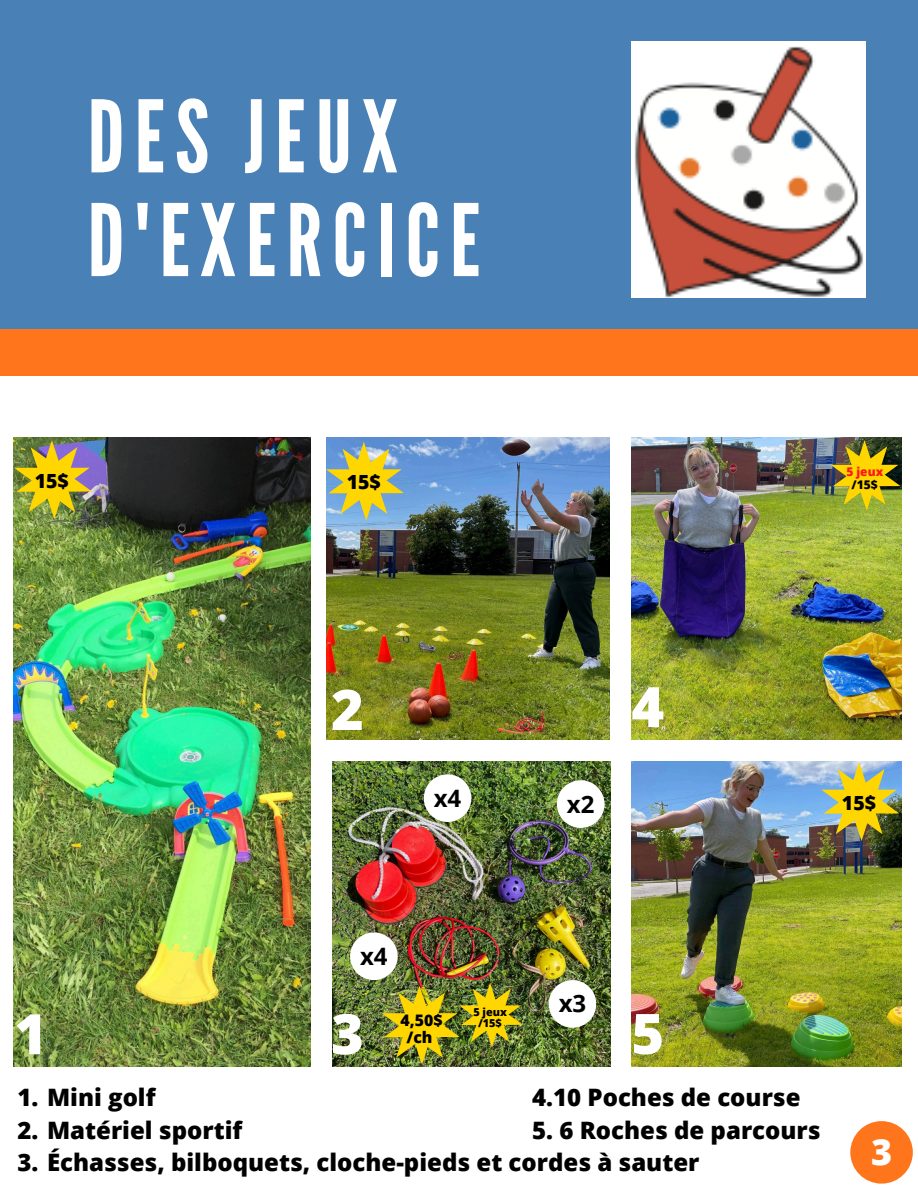
<style>
.page{position:relative;width:918px;height:1188px;background:#fff}
.page>*{position:absolute;margin:0;border:0;box-sizing:border-box;transform-origin:0 0}
.t1{font:99.6px/103.6px "League Gothic";letter-spacing:.1em;color:#fff}
.t2{font:800 55.95px "Open Sans";color:#fff}
.t3{font:800 36px "Open Sans";color:#fff}
.t4{font:800 24px "Open Sans";color:#000}
.t5{font:700 24px "Open Sans";color:#000}
.t6{font:800 19.5px "Open Sans";color:#000}
.t7{font:800 15.9px "Open Sans";color:#000}
.t8{font:800 12px "Open Sans";color:#ff1616}
.t9{font:800 12px "Open Sans";color:#000}
.t10{font:800 10.95px "Open Sans";color:#000}
</style>
<div class="page">
<div style="left:0;top:136px;width:918px;height:240px;background:#ff751c"></div>
<div style="left:0;top:0;width:918px;height:329px;background:#4980b5"></div>
<img style="left:631px;top:41px;width:234px;height:257px">
<img style="left:14px;top:437px;width:297px;height:629px">
<img style="left:326px;top:437px;width:284px;height:303px">
<img style="left:631px;top:437px;width:270px;height:303px">
<img style="left:631px;top:761px;width:270px;height:305px">
<img style="left:333px;top:761px;width:278px;height:305px">
<div style="left:424px;top:774px;width:47px;height:48px;background:#fff;border-radius:50%"></div>
<div style="left:350px;top:932px;width:48px;height:48px;background:#fff;border-radius:50%"></div>
<div style="left:549px;top:980px;width:47px;height:48px;background:#fff;border-radius:50%"></div>
<div style="left:557px;top:780px;width:48px;height:48px;background:#fff;border-radius:50%"></div>
<img style="left:14px;top:440px;width:78px;height:79px">
<img style="left:382px;top:983px;width:141px;height:82px">
<svg style="left:326px;top:442px;width:78px;height:79px"></svg>
<img style="left:821px;top:762px;width:78px;height:79px">
<img style="left:831px;top:440px;width:70px;height:71px">
<div style="left:850px;top:1121px;width:63px;height:63px;background:#ff751c;border-radius:50%"></div>
<p class="t1" style="left:88px;top:87px;width:394px">DES JEUX<br>D'EXERCICE</p>
<p class="t6" style="left:35px;top:467px;width:36px">15$</p>
<h4 class="t6" style="left:347px;top:468px;width:36px">15$</h4>
<p class="t8" style="left:846px;top:464px;width:38px">5 jeux</p>
<p class="t9" style="left:851px;top:476px;width:28px">/15$</p>
<h4 class="t2" style="left:331px;top:670px;width:34px">2</h4>
<p class="t2" style="left:631px;top:667px;width:34px">4</p>
<h2 class="t5" style="left:434px;top:781px;width:29px">x4</h2>
<h5 class="t5" style="left:567px;top:787px;width:29px">x2</h5>
<p class="t6" style="left:842px;top:789px;width:36px">15$</p>
<p class="t2" style="left:14px;top:995px;width:34px">1</p>
<h5 class="t5" style="left:360px;top:939px;width:29px">x4</h5>
<p class="t2" style="left:331px;top:995px;width:34px">3</p>
<p class="t7" style="left:401px;top:1009px;width:44px">4,50$</p>
<p class="t7" style="left:406px;top:1026px;width:28px">/ch</p>
<p class="t10" style="left:473px;top:1004px;width:35px">5 jeux</p>
<p class="t10" style="left:478px;top:1015px;width:25px">/15$</p>
<p class="t5" style="left:559px;top:987px;width:29px">x3</p>
<p class="t2" style="left:631px;top:994px;width:34px">5</p>
<p class="t4" style="left:17px;top:1081px;width:140px">1. Mini golf</p>
<h2 class="t4" style="left:17px;top:1113px;width:227px">2. Matériel sportif</h2>
<h2 class="t4" style="left:17px;top:1146px;width:684px">3. Échasses, bilboquets, cloche-pieds et cordes à sauter</h2>
<h2 class="t4" style="left:532px;top:1081px;width:270px">4.10 Poches de course</h2>
<h2 class="t4" style="left:532px;top:1113px;width:290px">5. 6 Roches de parcours</h2>
<p class="t3" style="left:871px;top:1127px;width:23px">3</p>
</div>
